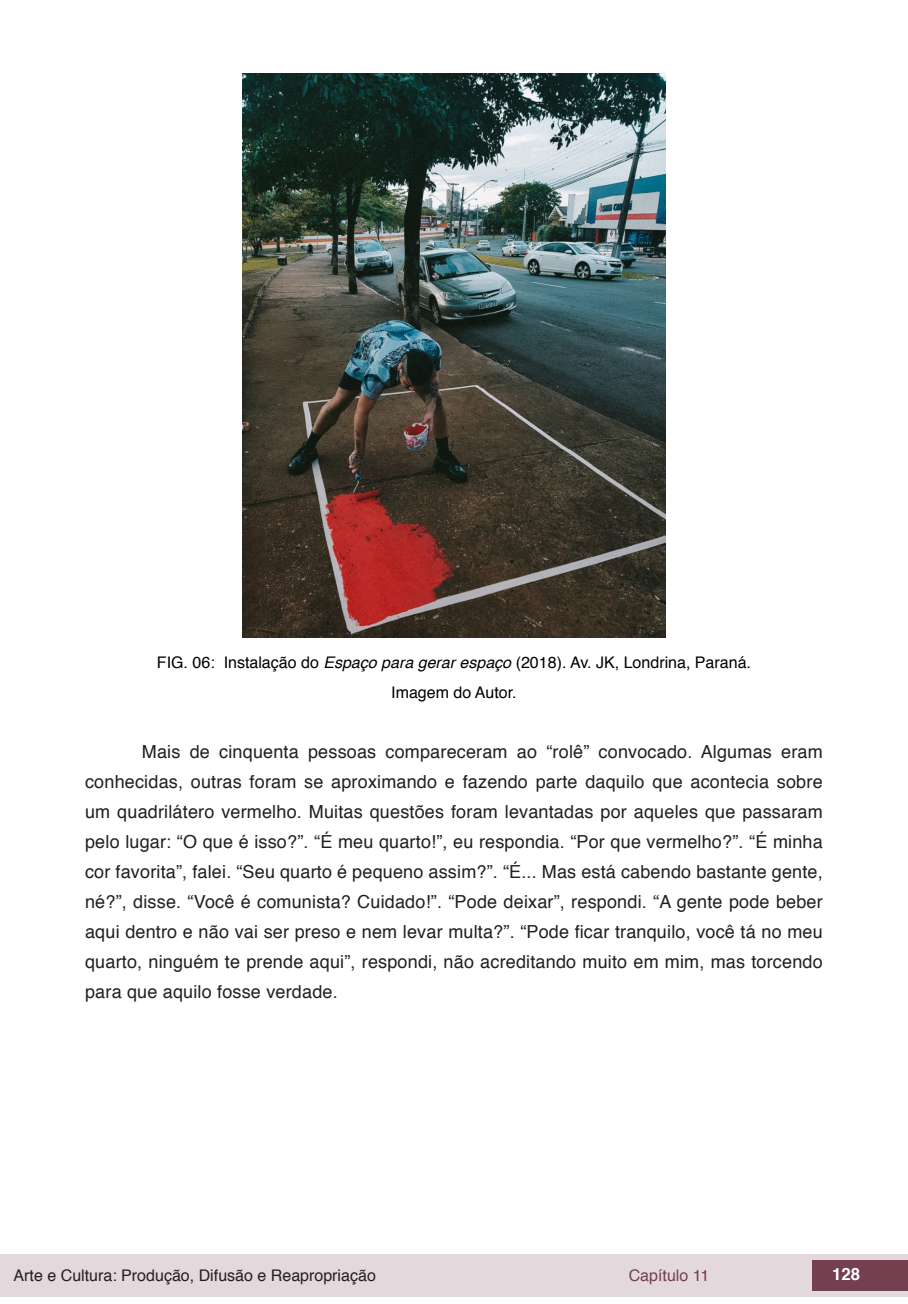
<style>
.page{position:relative;width:908px;height:1304px;background:#fff}
.page>*{position:absolute;margin:0;border:0;box-sizing:border-box;transform-origin:0 0}
.txt{font:18px/30px "Helvetica";letter-spacing:.01em;color:#231f20;text-align:justify}
.t1{font:700 16.8px "Helvetica";color:#fff}
.imagens_graf_tab{font:16px "Helvetica";color:#000}
.t2{font:16px "Helvetica";color:#231f20}
.t3{font:16px "Helvetica";color:#743f4f}
.s1{font-style:italic}
</style>
<div class="page">
<div style="left:0;top:1254px;width:906px;height:43px;background:#e3d8dc"></div>
<div style="left:812px;top:1261px;width:95px;height:30px;background:#743f4f"></div>
<img style="left:242px;top:74px;width:423px;height:563px">
<p class="imagens_graf_tab" style="left:157px;top:650px;width:595px">FIG. 06: Instalação do <span class="s1">Espaço para gerar espaço</span> (2018). Av. JK, Londrina, Paraná.</p>
<p class="imagens_graf_tab" style="left:391px;top:680px;width:127px">Imagem do Autor.</p>
<p class="txt" style="left:85px;top:737px;width:738px;text-indent:57px">Mais de cinquenta pessoas compareceram ao “rolê” convocado. Algumas eram conhecidas, outras foram se aproximando e fazendo parte daquilo que acontecia sobre um quadrilátero vermelho. Muitas questões foram levantadas por aqueles que passaram pelo lugar: “O que é isso?”. “É meu quarto!”, eu respondia. “Por que vermelho?”. “É minha cor favorita”, falei. “Seu quarto é pequeno assim?”. “É... Mas está cabendo bastante gente, né?”, disse. “Você é comunista? Cuidado!”. “Pode deixar”, respondi. “A gente pode beber aqui dentro e não vai ser preso e nem levar multa?”. “Pode ficar tranquilo, você tá no meu quarto, ninguém te prende aqui”, respondi, não acreditando muito em mim, mas torcendo para que aquilo fosse verdade.</p>
<p class="t2" style="left:14px;top:1263px;width:363px">Arte e Cultura: Produção, Difusão e Reapropriação</p>
<p class="t3" style="left:628px;top:1263px;width:82px">Capítulo 11</p>
<p class="t1" style="left:831px;top:1261px;width:30px">128</p>
</div>
